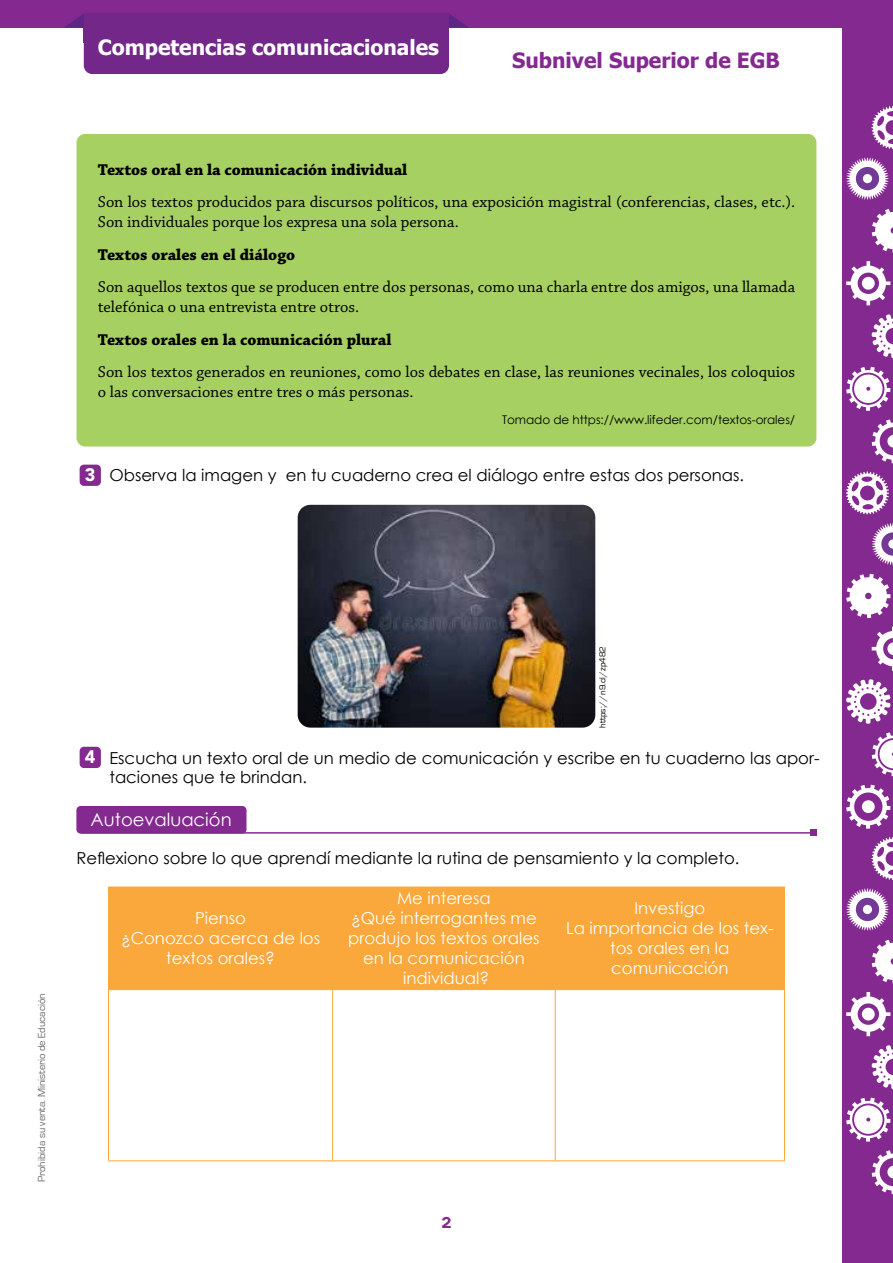
<style>
.page{position:relative;width:893px;height:1263px;background:#fff}
.page>*{position:absolute;margin:0;border:0;box-sizing:border-box;transform-origin:0 0}
.t1{font:700 21px "Tahoma";color:#fff}
.t2{font:700 21px "Tahoma";color:#842990}
.t3{font:18px "Century Gothic";color:#fff}
.t4{font:900 18px "Avenir LT Std";color:#fff}
.t5{font:16.5px/19.8px "Chaparral Pro";color:#000}
.t6{font:16.5px/19.8px "Century Gothic";color:#000}
.t7{font:16.5px/19.8px "Century Gothic";color:#fff;text-align:center}
.t8{font:700 16.5px "Chaparral Pro";color:#000}
.t9{font:15px "Metrosant";color:#842990}
.t10{font:12px "Century Gothic";letter-spacing:-.005em;color:#000}
.t11{font:10.5px "Eurostile";color:#65696d}
.t12{font:9px "Eurostile";color:#000}
</style>
<div class="page">
<div style="left:0;top:0;width:893px;height:28px;background:#842990"></div>
<div style="left:842px;top:0;width:51px;height:1263px;background:#842990"></div>
<svg style="left:872px;top:939px;width:21px;height:44px"></svg>
<svg style="left:872px;top:1045px;width:21px;height:44px"></svg>
<svg style="left:846px;top:1097px;width:44px;height:44px"></svg>
<svg style="left:846px;top:992px;width:44px;height:44px"></svg>
<svg style="left:872px;top:1150px;width:21px;height:44px"></svg>
<svg style="left:846px;top:888px;width:43px;height:43px"></svg>
<div style="left:856px;top:898px;width:23px;height:23px;background:#723a96;border-radius:50%"></div>
<div style="left:863px;top:905px;width:9px;height:9px;background:#fff;border-radius:50%"></div>
<svg style="left:872px;top:837px;width:21px;height:43px"></svg>
<svg style="left:846px;top:574px;width:44px;height:44px"></svg>
<svg style="left:846px;top:679px;width:44px;height:45px"></svg>
<svg style="left:872px;top:732px;width:21px;height:44px"></svg>
<svg style="left:872px;top:627px;width:21px;height:44px"></svg>
<svg style="left:846px;top:785px;width:44px;height:44px"></svg>
<div style="left:862px;top:800px;width:13px;height:13px;background:#fff;border-radius:50%"></div>
<svg style="left:872px;top:523px;width:21px;height:42px"></svg>
<svg style="left:846px;top:472px;width:43px;height:42px"></svg>
<svg style="left:872px;top:209px;width:21px;height:44px"></svg>
<svg style="left:872px;top:314px;width:21px;height:44px"></svg>
<svg style="left:846px;top:367px;width:44px;height:44px"></svg>
<svg style="left:846px;top:261px;width:44px;height:44px"></svg>
<svg style="left:872px;top:419px;width:21px;height:44px"></svg>
<svg style="left:846px;top:157px;width:43px;height:43px"></svg>
<div style="left:856px;top:167px;width:23px;height:23px;background:#723a96;border-radius:50%"></div>
<div style="left:863px;top:174px;width:9px;height:9px;background:#fff;border-radius:50%"></div>
<svg style="left:872px;top:106px;width:21px;height:43px"></svg>
<div style="left:84px;top:14px;width:365px;height:60px;background:#722789;border-radius:9px"></div>
<div style="left:84px;top:14px;width:365px;height:29px;background:#722789"></div>
<svg style="left:64px;top:14px;width:20px;height:14px"></svg>
<svg style="left:449px;top:14px;width:20px;height:14px"></svg>
<div style="left:77px;top:134px;width:739px;height:312px;background:#a7d062;border-radius:9px"></div>
<div style="left:80px;top:465px;width:21px;height:21px;background:#842990;border-radius:4px"></div>
<div style="left:80px;top:747px;width:21px;height:21px;background:#842990;border-radius:4px"></div>
<img style="left:298px;top:505px;width:297px;height:223px">
<div style="left:109px;top:887px;width:675px;height:102px;background:#faa73b"></div>
<hr style="left:108px;top:886px;width:1px;height:103px;background:#faa73b">
<hr style="left:332px;top:886px;width:1px;height:103px;background:#faa73b">
<hr style="left:555px;top:886px;width:1px;height:103px;background:#faa73b">
<hr style="left:784px;top:886px;width:1px;height:103px;background:#faa73b">
<hr style="left:332px;top:990px;width:1px;height:170px;background:#faa73b">
<hr style="left:555px;top:990px;width:1px;height:170px;background:#faa73b">
<hr style="left:784px;top:990px;width:1px;height:170px;background:#faa73b">
<hr style="left:108px;top:886px;width:225px;height:1px;background:#fff">
<hr style="left:555px;top:886px;width:230px;height:1px;background:#fff">
<hr style="left:108px;top:989px;width:225px;height:1px;background:#faa73b">
<hr style="left:108px;top:990px;width:1px;height:170px;background:#faa73b">
<hr style="left:333px;top:989px;width:222px;height:1px;background:#faa73b">
<hr style="left:555px;top:989px;width:230px;height:1px;background:#faa73b">
<hr style="left:108px;top:1160px;width:225px;height:1px;background:#faa73b">
<hr style="left:333px;top:1160px;width:222px;height:1px;background:#faa73b">
<hr style="left:555px;top:1160px;width:230px;height:1px;background:#faa73b">
<div style="left:76px;top:806px;width:170px;height:28px;background:#842990;border-radius:4px"></div>
<hr style="left:81px;top:832px;width:732px;height:2px;background:#842990">
<svg style="left:810px;top:830px;width:6px;height:6px"></svg>
<p class="t1" style="left:98px;top:33px;width:343px">Competencias comunicacionales</p>
<p class="t2" style="left:512px;top:45px;width:269px">Subnivel Superior de EGB</p>
<p class="t8" style="left:98px;top:160px;width:311px">Textos oral en la comunicación individual</p>
<p class="t5" style="left:98px;top:193px;width:699px">Son los textos producidos para discursos políticos, una exposición magistral (conferencias, clases, etc.).<br>Son individuales porque los expresa una sola persona.</p>
<p class="t8" style="left:98px;top:245px;width:199px">Textos orales en el diálogo</p>
<p class="t5" style="left:98px;top:278px;width:699px">Son aquellos textos que se producen entre dos personas, como una charla entre dos amigos, una llamada telefónica o una entrevista entre otros.</p>
<p class="t8" style="left:98px;top:330px;width:295px">Textos orales en la comunicación plural</p>
<p class="t5" style="left:98px;top:363px;width:699px">Son los textos generados en reuniones, como los debates en clase, las reuniones vecinales, los coloquios o las conversaciones entre tres o más personas.</p>
<p class="t10" style="left:502px;top:411px;width:295px">Tomado de https://www.lifeder.com/textos-orales/</p>
<p class="t4" style="left:85px;top:464px;width:12px">3</p>
<p class="t6" style="left:109px;top:465px;width:636px">Observa la imagen y en tu cuaderno crea el diálogo entre estas dos personas.</p>
<p class="t11" style="left:36px;top:1182px;width:190px;rotate:-90deg">Prohibida su venta. Ministerio de Educación</p>
<p class="t4" style="left:85px;top:746px;width:12px">4</p>
<p class="t12" style="left:598px;top:728px;width:83px;rotate:-90deg">https://n9.cl/zp482</p>
<p class="t6" style="left:109px;top:747px;width:712px">Escucha un texto oral de un medio de comunicación y escribe en tu cuaderno las apor&shy;taciones que te brindan.</p>
<p class="t3" style="left:91px;top:807px;width:142px">Autoevaluación</p>
<p class="t6" style="left:76px;top:848px;width:664px">Reflexiono sobre lo que aprendí mediante la rutina de pensamiento y la completo.</p>
<p class="t7" style="left:121px;top:908px;width:201px">Pienso<br>¿Conozco acerca de los textos orales?</p>
<p class="t7" style="left:348px;top:888px;width:193px">Me interesa<br>¿Qué interrogantes me produjo los textos orales en la comunicación individual?</p>
<p class="t7" style="left:566px;top:898px;width:209px">Investigo<br>La importancia de los tex&shy;tos orales en la comunicación</p>
<p class="t9" style="left:441px;top:1213px;width:12px">2</p>
</div>
